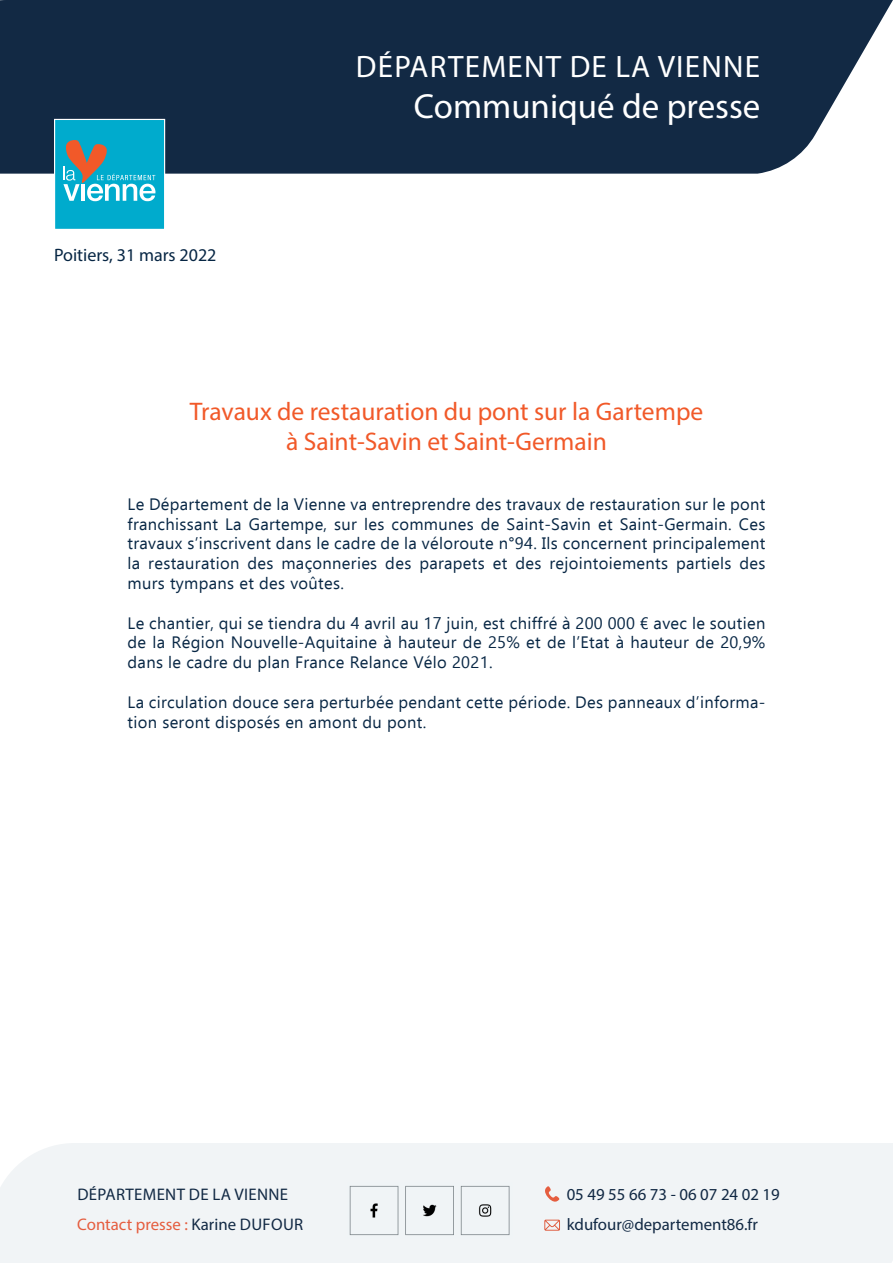
<style>
.page{position:relative;width:893px;height:1263px;background:#fff}
.page>*{position:absolute;margin:0;border:0;box-sizing:border-box;transform-origin:0 0}
.t1{font:34.95px "Myriad Pro";color:#fff}
.t2{font:31.05px "Myriad Pro";letter-spacing:.04em;color:#fff}
.t3{font:25.5px "Myriad Pro";color:#f15929}
.t4{font:18px "Myriad Pro";color:#072644}
.t5{font:16.8px "Myriad Pro";color:#122944}
.t6{font:16.8px "Myriad Pro";color:#e55d3f}
.t7{font:16.8px "Myriad Pro";letter-spacing:.02em;color:#122944}
.t8{font:16.5px/19.8px "Ebrima";letter-spacing:.02em;color:#072644;text-align:justify}
.s1{color:#122944}
</style>
<div class="page">
<div style="left:0;top:0;width:893px;height:174px;background:#122944"></div>
<div style="left:55px;top:119px;width:110px;height:110px;background:#00abcd"></div>
<svg style="left:63px;top:140px;width:93px;height:61px"></svg>
<div style="left:54px;top:119px;width:111px;height:111px;border:1px solid #fff"></div>
<div style="left:0;top:1143px;width:893px;height:120px;background:#f1f4f6"></div>
<svg style="left:545px;top:1186px;width:15px;height:16px"></svg>
<svg style="left:544px;top:1220px;width:16px;height:11px"></svg>
<img style="left:347px;top:1183px;width:166px;height:55px">
<p class="t4" style="left:54px;top:244px;width:164px">Poitiers, 31 mars 2022</p>
<h2 class="t2" style="left:356px;top:47px;width:406px">DÉPARTEMENT DE LA VIENNE</h2>
<h1 class="t1" style="left:414px;top:85px;width:348px">Communiqué de presse</h1>
<p class="t3" style="left:190px;top:395px;width:515px">Travaux de restauration du pont sur la Gartempe</p>
<p class="t3" style="left:286px;top:426px;width:322px">à Saint-Savin et Saint-Germain</p>
<p class="t8" style="left:128px;top:493px;width:639px">Le Département de la Vienne va entreprendre des travaux de restauration sur le pont franchissant La Gartempe, sur les communes de Saint-Savin et Saint-Germain. Ces travaux s’inscrivent dans le cadre de la véloroute n°94. Ils concernent principalement la restauration des maçonneries des parapets et des rejointoiements partiels des murs tympans et des voûtes.</p>
<p class="t8" style="left:128px;top:612px;width:639px">Le chantier, qui se tiendra du 4 avril au 17 juin, est chiffré à 200 000 € avec le soutien de la Région Nouvelle-Aquitaine à hauteur de 25% et de l’Etat à hauteur de 20,9% dans le cadre du plan France Relance Vélo 2021.</p>
<p class="t8" style="left:128px;top:691px;width:639px">La circulation douce sera perturbée pendant cette période. Des panneaux d’informa&shy;tion seront disposés en amont du pont.</p>
<p class="t7" style="left:77px;top:1184px;width:212px">DÉPARTEMENT DE LA VIENNE</p>
<p class="t6" style="left:77px;top:1214px;width:228px">Contact presse : <span class="s1">Karine DUFOUR</span></p>
<p class="t5" style="left:567px;top:1184px;width:215px">05 49 55 66 73 - 06 07 24 02 19</p>
<p class="t5" style="left:567px;top:1214px;width:193px">kdufour@departement86.fr</p>
</div>
